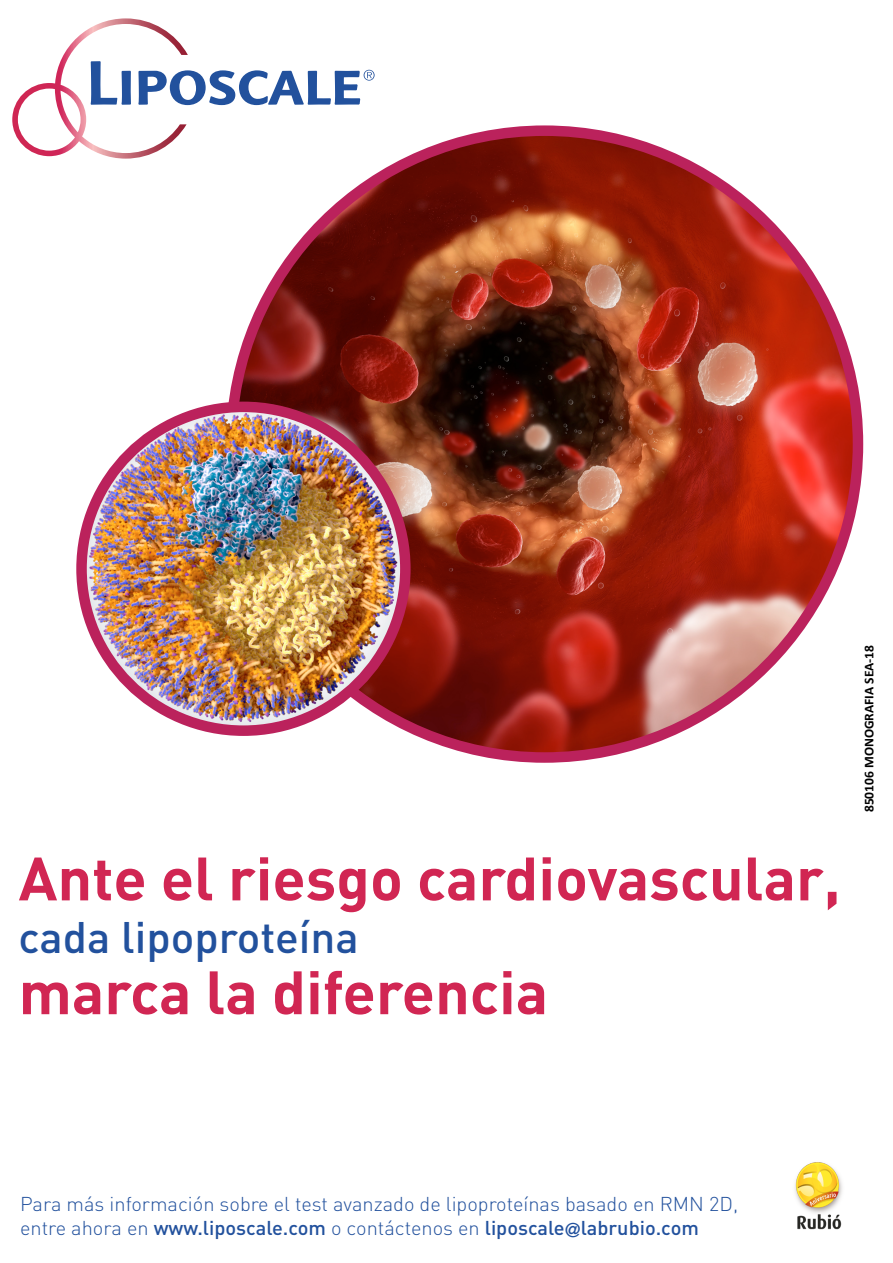
<style>
.page{position:relative;width:893px;height:1263px;background:#fff}
.page>*{position:absolute;margin:0;border:0;box-sizing:border-box;transform-origin:0 0}
.t1{font:700 60.15px "DIN";color:#d12653}
.t2{font:500 43.65px "DIN";color:#22519d}
.t3{font:300 19.8px/23.7px "DIN";color:#22519d}
.t4{font:700 13.5px "Calibri";color:#000}
.s1{font-weight:500}
.s2{font-family:"Avenir";font-weight:500}
</style>
<div class="page">
<svg style="left:12px;top:18px;width:363px;height:141px"></svg>
<svg style="left:262px;top:144px;width:602px;height:598px"></svg>
<svg style="left:83px;top:407px;width:325px;height:321px"></svg>
<img style="left:231px;top:131px;width:627px;height:626px;border-radius:313px">
<img style="left:82px;top:407px;width:323px;height:324px;border-radius:162px">
<div style="left:76px;top:402px;width:335px;height:334px;border:10px solid #bb225c;border-radius:50%"></div>
<img style="left:795px;top:1162px;width:47px;height:68px">
<h1 class="t1" style="left:19px;top:839px;width:823px">Ante el riesgo cardiovascular,</h1>
<h2 class="t2" style="left:19px;top:909px;width:342px">cada lipoproteína</h2>
<h1 class="t1" style="left:19px;top:953px;width:531px">marca la diferencia</h1>
<p class="t4" style="left:860px;top:812px;width:169px;rotate:-90deg">850106 MONOGRAFIA SEA-18</p>
<p class="t3" style="left:20px;top:1192px;width:719px">Para más información sobre el test avanzado de lipoproteínas basado en RMN 2D, entre ahora en <span class="s1">www.liposcale.com</span> o contáctenos en <span class="s1">liposcale</span><span class="s2">@</span><span class="s1">labrubio.com</span></p>
</div>
